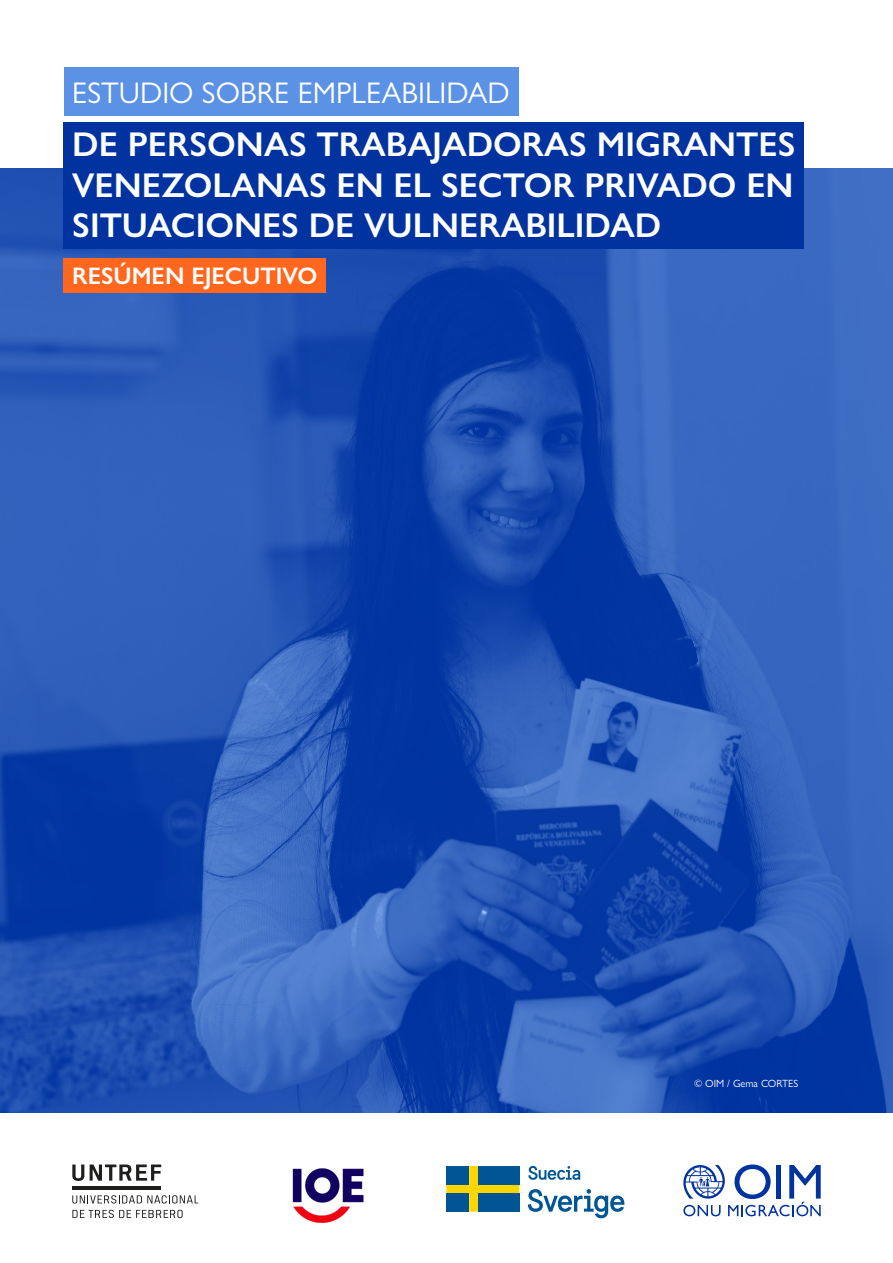
<style>
.page{position:relative;width:893px;height:1263px;background:#fff}
.page>*{position:absolute;margin:0;border:0;box-sizing:border-box;transform-origin:0 0}
.t1{font:600 34.5px/40.5px "Gill Sans Nova";color:#fff;text-align:justify}
.t2{font:30px "Gill Sans Nova";color:#fff}
.t3{font:600 24px "Gill Sans Nova";color:#fff}
.t4{font:10.5px "Gill Sans Nova";color:#fff}
</style>
<div class="page">
<img style="left:0;top:168px;width:893px;height:944px">
<svg style="left:683px;top:1164px;width:138px;height:52px"></svg>
<svg style="left:72px;top:1195px;width:126px;height:8px"></svg>
<svg style="left:72px;top:1210px;width:111px;height:8px"></svg>
<hr style="left:72px;top:1186px;width:89px;height:4px;background:#1e1e1c">
<svg style="left:72px;top:1164px;width:89px;height:17px"></svg>
<img style="left:292px;top:1168px;width:72px;height:55px">
<svg style="left:528px;top:1166px;width:52px;height:14px"></svg>
<svg style="left:528px;top:1189px;width:96px;height:29px"></svg>
<svg style="left:446px;top:1166px;width:73px;height:46px"></svg>
<div style="left:446px;top:1166px;width:23px;height:18px;background:#005694"></div>
<div style="left:478px;top:1166px;width:41px;height:18px;background:#005694"></div>
<div style="left:446px;top:1193px;width:23px;height:19px;background:#005694"></div>
<div style="left:478px;top:1193px;width:41px;height:19px;background:#005694"></div>
<div style="left:64px;top:67px;width:454px;height:48px;background:#5b92e5"></div>
<div style="left:64px;top:122px;width:740px;height:127px;background:#0033a0"></div>
<div style="left:64px;top:258px;width:262px;height:35px;background:#ff671f"></div>
<p class="t2" style="left:72px;top:74px;width:439px">ESTUDIO SOBRE EMPLEABILIDAD</p>
<p class="t1" style="left:72px;top:124px;width:725px">DE PERSONAS TRABAJADORAS MIGRANTES VENEZOLANAS EN EL SECTOR PRIVADO EN SITUACIONES DE VULNERABILIDAD</p>
<p class="t3" style="left:72px;top:261px;width:247px">RESÚMEN EJECUTIVO</p>
<p class="t4" style="left:694px;top:1076px;width:106px">© OIM / Gema CORTES</p>
</div>
